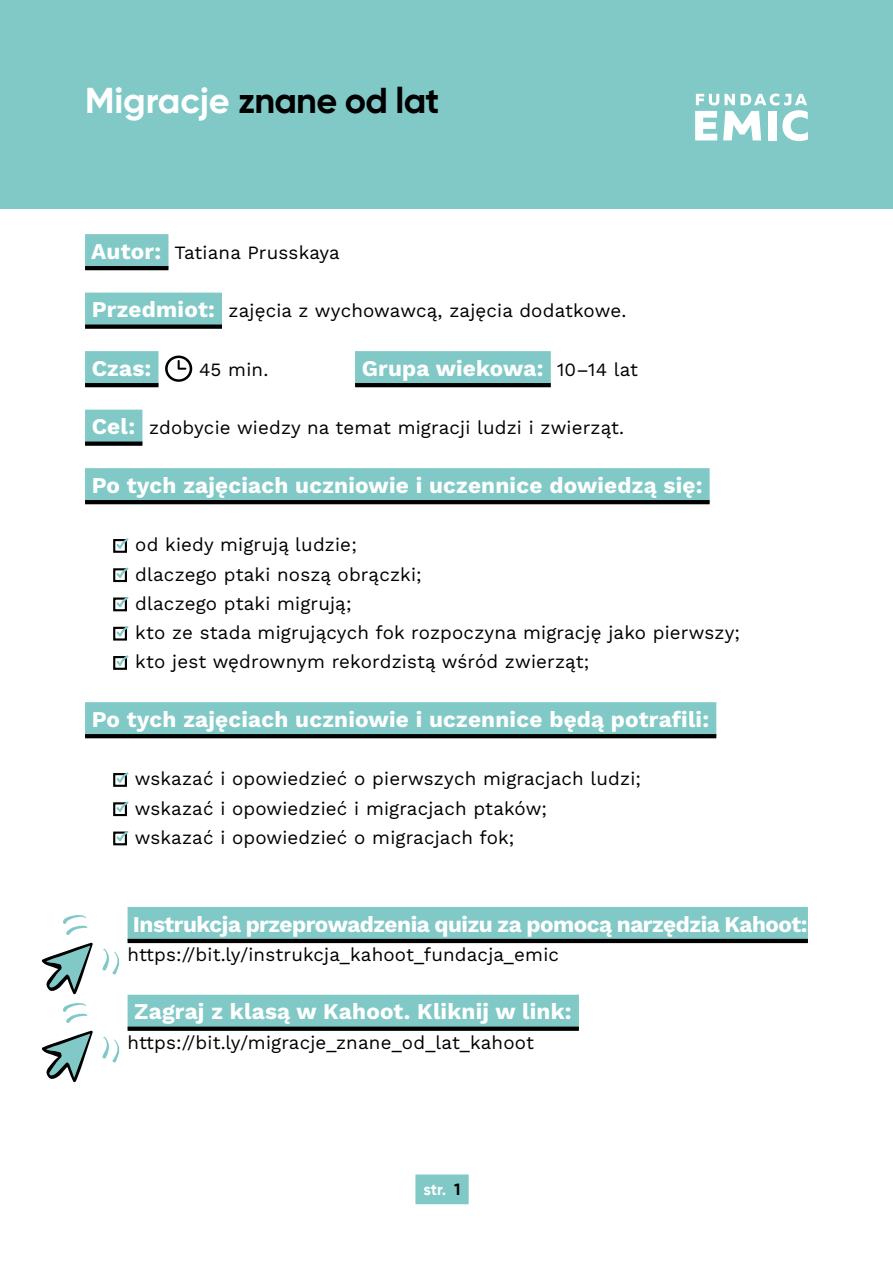
<style>
.page{position:relative;width:893px;height:1263px;background:#fff}
.page>*{position:absolute;margin:0;border:0;box-sizing:border-box;transform-origin:0 0}
.t1{font:700 36px "Gilroy";letter-spacing:-.02em;color:#000}
.t2{font:700 22.5px "Work Sans";letter-spacing:.01em;color:#fff}
.t3{font:700 22.5px "Work Sans";letter-spacing:-.02em;color:#fff}
.t4{font:18.75px/29.2px "Work Sans";letter-spacing:.01em;color:#000}
.t5{font:700 16.35px "Gilroy";color:#fff}
.s1{color:#fff}
.s2{font-weight:700;font-size:22.5px;color:#fff}
.s3{font-weight:400;font-size:18.75px;color:#000}
.s4{color:#000}
</style>
<div class="page">
<div style="left:415px;top:1174px;width:54px;height:30px;background:#80c9c7"></div>
<div style="left:0;top:0;width:893px;height:208px;background:#80c9c7"></div>
<div style="left:85px;top:234px;width:83px;height:34px;background:#80c9c7"></div>
<div style="left:85px;top:293px;width:137px;height:34px;background:#80c9c7"></div>
<div style="left:85px;top:351px;width:74px;height:34px;background:#80c9c7"></div>
<div style="left:355px;top:351px;width:196px;height:34px;background:#80c9c7"></div>
<div style="left:85px;top:410px;width:57px;height:34px;background:#80c9c7"></div>
<div style="left:85px;top:468px;width:625px;height:34px;background:#80c9c7"></div>
<div style="left:85px;top:702px;width:631px;height:34px;background:#80c9c7"></div>
<div style="left:128px;top:907px;width:680px;height:34px;background:#80c9c7"></div>
<div style="left:128px;top:995px;width:451px;height:34px;background:#80c9c7"></div>
<hr style="left:85px;top:266px;width:83px;height:4px;background:#000">
<div style="left:85px;top:324px;width:137px;height:5px;background:#000"></div>
<hr style="left:85px;top:383px;width:74px;height:4px;background:#000">
<svg style="left:165px;top:356px;width:27px;height:26px"></svg>
<hr style="left:355px;top:383px;width:196px;height:4px;background:#000">
<div style="left:85px;top:441px;width:57px;height:5px;background:#000"></div>
<hr style="left:85px;top:500px;width:625px;height:4px;background:#000">
<div style="left:113px;top:539px;width:14px;height:14px;border:2px solid #000"></div>
<svg style="left:116px;top:538px;width:13px;height:15px"></svg>
<div style="left:113px;top:568px;width:14px;height:14px;border:2px solid #000"></div>
<svg style="left:116px;top:567px;width:13px;height:15px"></svg>
<div style="left:113px;top:597px;width:14px;height:14px;border:2px solid #000"></div>
<svg style="left:116px;top:596px;width:13px;height:15px"></svg>
<div style="left:113px;top:627px;width:14px;height:14px;border:2px solid #000"></div>
<svg style="left:116px;top:626px;width:13px;height:15px"></svg>
<div style="left:113px;top:656px;width:14px;height:14px;border:2px solid #000"></div>
<svg style="left:116px;top:655px;width:13px;height:15px"></svg>
<svg style="left:85px;top:734px;width:631px;height:4px;background:#020303"></svg>
<div style="left:113px;top:773px;width:14px;height:14px;border:2px solid #000"></div>
<svg style="left:116px;top:772px;width:13px;height:15px"></svg>
<div style="left:113px;top:802px;width:14px;height:14px;border:2px solid #000"></div>
<svg style="left:116px;top:801px;width:13px;height:15px"></svg>
<div style="left:113px;top:831px;width:14px;height:14px;border:2px solid #000"></div>
<svg style="left:116px;top:831px;width:13px;height:14px"></svg>
<hr style="left:128px;top:939px;width:680px;height:4px;background:#000">
<div style="left:128px;top:1026px;width:451px;height:5px;background:#000"></div>
<svg style="left:695px;top:94px;width:113px;height:47px"></svg>
<svg style="left:42px;top:943px;width:51px;height:51px"></svg>
<svg style="left:63px;top:915px;width:24px;height:20px"></svg>
<svg style="left:102px;top:948px;width:18px;height:27px"></svg>
<svg style="left:42px;top:1031px;width:51px;height:51px"></svg>
<svg style="left:63px;top:1003px;width:24px;height:20px"></svg>
<svg style="left:102px;top:1036px;width:18px;height:27px"></svg>
<h1 class="t1" style="left:85px;top:77px;width:356px"><span class="s1">Migracje</span> znane od lat</h1>
<p class="t4" style="left:91px;top:237px;width:250px"><span class="s2">Autor:</span> Tatiana Prusskaya</p>
<p class="t4" style="left:92px;top:295px;width:536px"><span class="s2">Przedmiot:</span> zajęcia z wychowawcą, zajęcia dodatkowe.</p>
<p class="t2" style="left:92px;top:351px;width:61px">Czas:</p>
<p class="t4" style="left:199px;top:354px;width:71px">45 min.</p>
<p class="t2" style="left:362px;top:351px;width:278px">Grupa wiekowa: <span class="s3">10–14 lat</span></p>
<p class="t4" style="left:92px;top:412px;width:534px"><span class="s2">Cel:</span> zdobycie wiedzy na temat migracji ludzi i zwierząt.</p>
<p class="t2" style="left:92px;top:468px;width:612px">Po tych zajęciach uczniowie i uczennice dowiedzą się:</p>
<p class="t4" style="left:135px;top:529px;width:606px">od kiedy migrują ludzie;<br>dlaczego ptaki noszą obrączki;<br>dlaczego ptaki migrują;<br>kto ze stada migrujących fok rozpoczyna migrację jako pierwszy; kto jest wędrownym rekordzistą wśród zwierząt;</p>
<p class="t2" style="left:92px;top:702px;width:619px">Po tych zajęciach uczniowie i uczennice będą potrafili:</p>
<p class="t4" style="left:135px;top:763px;width:508px">wskazać i opowiedzieć o pierwszych migracjach ludzi; wskazać i opowiedzieć i migracjach ptaków;<br>wskazać i opowiedzieć o migracjach fok;</p>
<p class="t3" style="left:133px;top:907px;width:676px">Instrukcja przeprowadzenia quizu za pomocą narzędzia Kahoot:</p>
<p class="t4" style="left:128px;top:939px;width:433px">https://bit.ly/instrukcja_kahoot_fundacja_emic</p>
<p class="t2" style="left:134px;top:995px;width:439px">Zagraj z klasą w Kahoot. Kliknij w link:</p>
<p class="t4" style="left:128px;top:1027px;width:408px">https://bit.ly/migracje_znane_od_lat_kahoot</p>
<p class="t5" style="left:424px;top:1179px;width:38px">str. <span class="s4">1</span></p>
</div>
